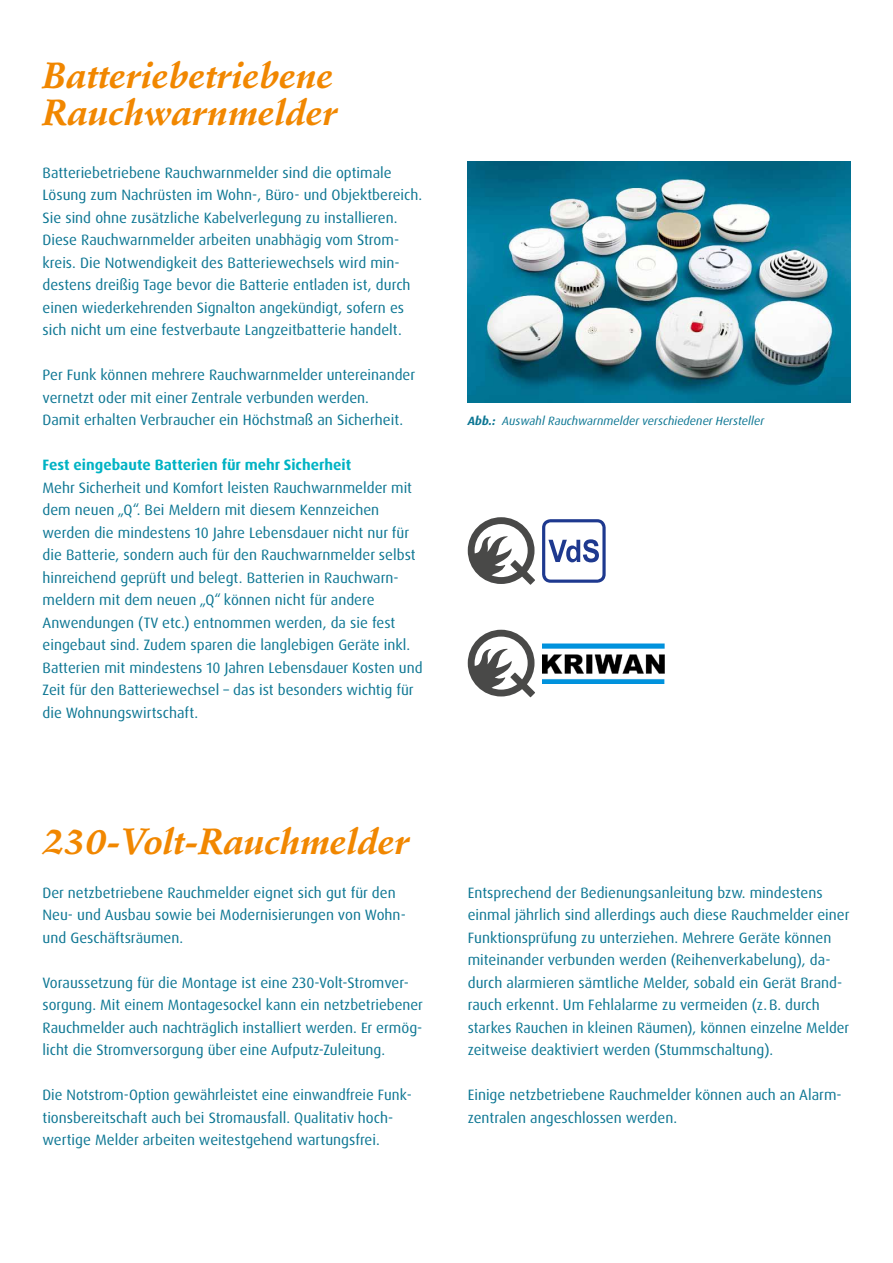
<style>
.page{position:relative;width:893px;height:1263px;background:#fff}
.page>*{position:absolute;margin:0;border:0;box-sizing:border-box;transform-origin:0 0}
.t1{font:italic 700 36px/37.5px "Stempel Schneidler";color:#f18700}
.t2{font:15px/22.5px "Dax Pro";color:#0c7693}
.t3{font:700 15px "Dax Pro";color:#00b3c4}
.t4{font:italic 12px "Dax Pro";color:#0c7693}
.s1{font-weight:700}
</style>
<div class="page">
<img style="left:468px;top:162px;width:382px;height:241px">
<img style="left:542px;top:643px;width:123px;height:41px">
<svg style="left:542px;top:519px;width:64px;height:64px"></svg>
<svg style="left:468px;top:517px;width:67px;height:68px"></svg>
<svg style="left:468px;top:630px;width:67px;height:67px"></svg>
<h1 class="t1" style="left:43px;top:56px;width:297px">Batteriebetriebene<br>Rauchwarnmelder</h1>
<p class="t2" style="left:43px;top:161px;width:381px">Batteriebetriebene Rauchwarnmelder sind die optimale Lösung zum Nachrüsten im Wohn-, Büro- und Objektbereich.<br>Sie sind ohne zusätzliche Kabelverlegung zu installieren.<br>Diese Rauchwarnmelder arbeiten unabhägig vom Strom&shy;kreis. Die Notwendigkeit des Batteriewechsels wird min&shy;destens dreißig Tage bevor die Batterie entladen ist, durch einen wiederkehrenden Signalton angekündigt, sofern es sich nicht um eine festverbaute Langzeitbatterie handelt.</p>
<p class="t2" style="left:43px;top:364px;width:374px">Per Funk können mehrere Rauchwarnmelder untereinander vernetzt oder mit einer Zentrale verbunden werden.<br>Damit erhalten Verbraucher ein Höchstmaß an Sicherheit.</p>
<p class="t3" style="left:43px;top:455px;width:310px">Fest eingebaute Batterien für mehr Sicherheit</p>
<p class="t2" style="left:43px;top:476px;width:382px">Mehr Sicherheit und Komfort leisten Rauchwarnmelder mit dem neuen „Q“. Bei Meldern mit diesem Kennzeichen werden die mindestens 10 Jahre Lebensdauer nicht nur für die Batterie, sondern auch für den Rauchwarnmelder selbst hinreichend geprüft und belegt. Batterien in Rauchwarn&shy;meldern mit dem neuen „Q“ können nicht für andere Anwendungen (TV etc.) entnommen werden, da sie fest eingebaut sind. Zudem sparen die langlebigen Geräte inkl.<br>Batterien mit mindestens 10 Jahren Lebensdauer Kosten und Zeit für den Batteriewechsel – das ist besonders wichtig für die Wohnungswirtschaft.</p>
<h1 class="t1" style="left:43px;top:823px;width:369px">230-Volt-Rauchmelder</h1>
<p class="t2" style="left:43px;top:881px;width:365px">Der netzbetriebene Rauchmelder eignet sich gut für den<br>Neu- und Ausbau sowie bei Modernisierungen von Wohn&shy;und Geschäftsräumen.</p>
<p class="t2" style="left:43px;top:971px;width:382px">Voraussetzung für die Montage ist eine 230-Volt-Stromver&shy;sorgung. Mit einem Montagesockel kann ein netzbetriebener Rauchmelder auch nachträglich installiert werden. Er ermög&shy;licht die Stromversorgung über eine Aufputz-Zuleitung.</p>
<p class="t2" style="left:43px;top:1084px;width:369px">Die Notstrom-Option gewährleistet eine einwandfreie Funk&shy;tionsbereitschaft auch bei Stromausfall. Qualitativ hoch&shy;wertige Melder arbeiten weitestgehend wartungsfrei.</p>
<p class="t4" style="left:468px;top:413px;width:298px"><span class="s1">Abb.:</span> Auswahl Rauchwarnmelder verschiedener Hersteller</p>
<p class="t2" style="left:468px;top:881px;width:383px">Entsprechend der Bedienungsanleitung bzw. mindestens einmal jährlich sind allerdings auch diese Rauchmelder einer Funktionsprüfung zu unterziehen. Mehrere Geräte können miteinander verbunden werden (Reihenverkabelung), da&shy;durch alarmieren sämtliche Melder, sobald ein Gerät Brand&shy;rauch erkennt. Um Fehlalarme zu vermeiden (z.B. durch starkes Rauchen in kleinen Räumen), können einzelne Melder zeitweise deaktiviert werden (Stummschaltung).</p>
<p class="t2" style="left:468px;top:1084px;width:375px">Einige netzbetriebene Rauchmelder können auch an Alarm&shy;zentralen angeschlossen werden.</p>
</div>
